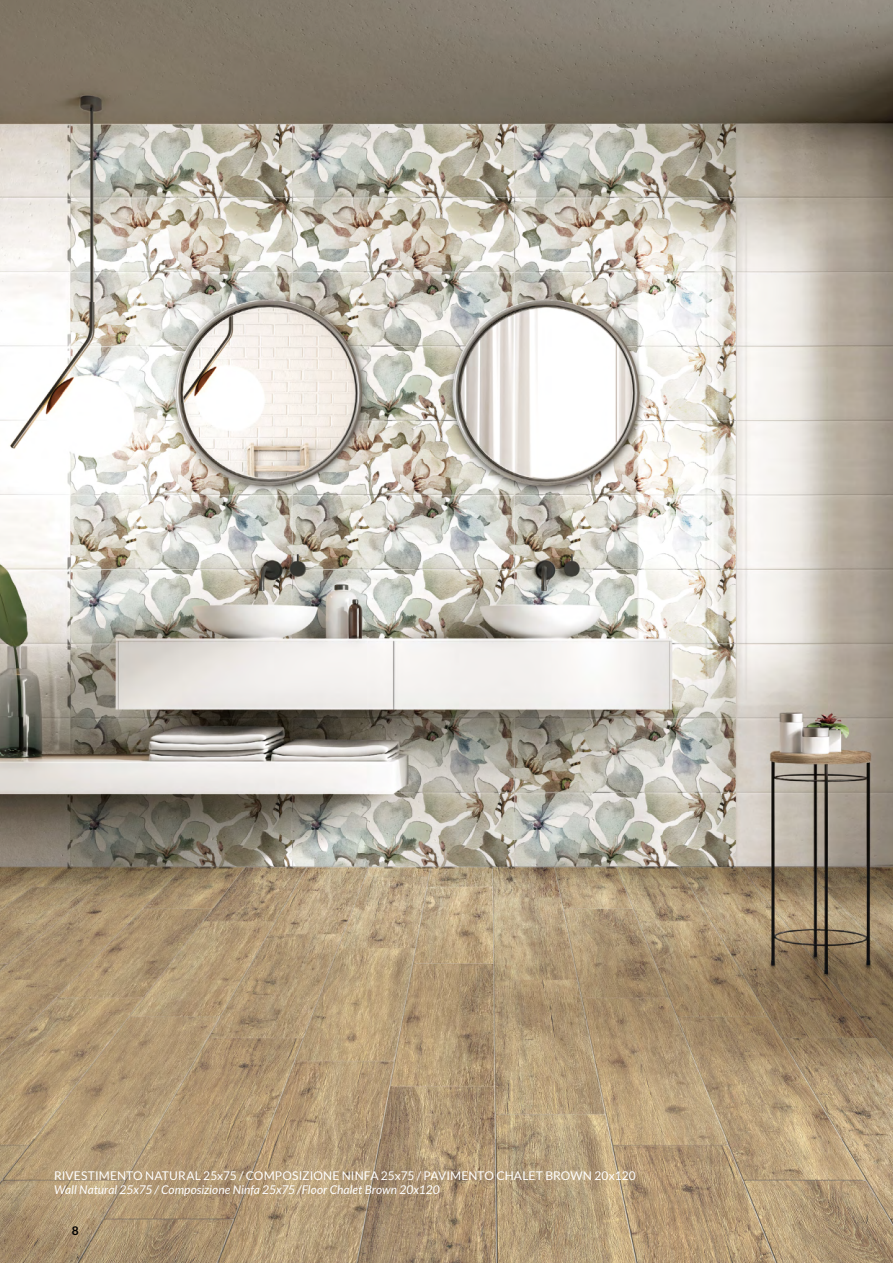
<style>
.page{position:relative;width:893px;height:1263px;background:#fff}
.page>*{position:absolute;margin:0;border:0;box-sizing:border-box;transform-origin:0 0}
.t1{font:12px "Lato";letter-spacing:.01em;color:#fff}
.t2{font:italic 12px "Lato";letter-spacing:.005em;color:#fff}
.t3{font:700 12px "Lato";color:#000}
</style>
<div class="page">
<img style="left:0;top:0;width:893px;height:1263px">
<p class="t1" style="left:54px;top:1169px;width:583px">RIVESTIMENTO NATURAL 25x75 / COMPOSIZIONE NINFA 25x75 / PAVIMENTO CHALET BROWN 20x120</p>
<p class="t2" style="left:54px;top:1183px;width:387px">Wall Natural 25x75 / Composizione Ninfa 25x75 /Floor Chalet Brown 20x120</p>
<p class="t3" style="left:72px;top:1223px;width:8px">8</p>
</div>
